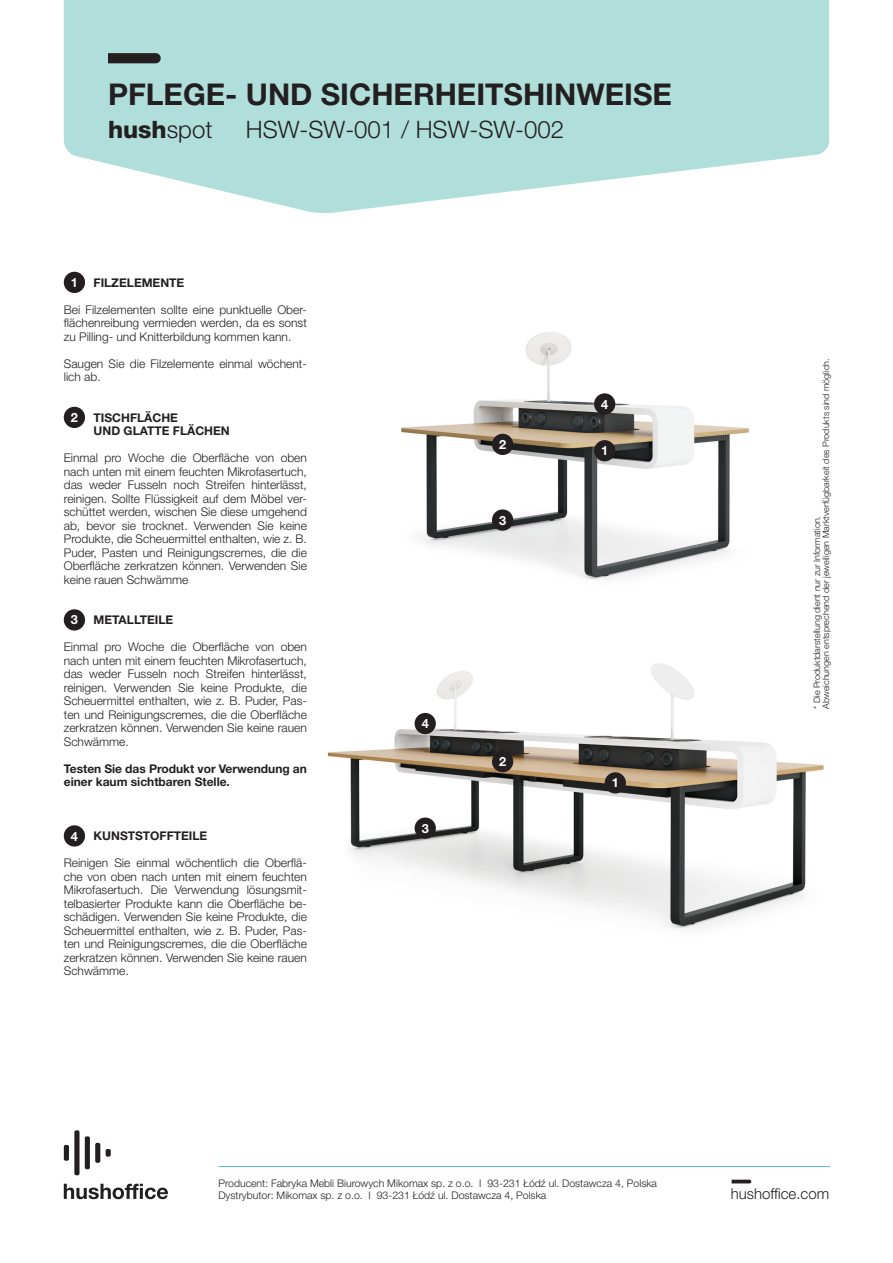
<style>
.page{position:relative;width:893px;height:1263px;background:#fff}
.page>*{position:absolute;margin:0;border:0;box-sizing:border-box;transform-origin:0 0}
.t1{font:700 30px "Helvetica Neue LT Pro";color:#231f20}
.t2{font:300 24px "Helvetica Neue LT Pro";color:#231f20}
.t3{font:800 24px "Helvetica Neue LT Pro";color:#231f20}
.t4{font:300 15px "Helvetica Neue LT Pro";color:#231f20}
.t5{font:700 12.75px "Helvetica Neue LT Pro";color:#fff}
.WYP{font:300 12px/13.5px "Helvetica Neue LT Pro";color:#231f20;text-align:justify}
.liczebniki{font:700 12px/13.5px "Helvetica Neue LT Pro";color:#231f20}
.WYP-2{font:700 12px/13.5px "Helvetica Neue LT Pro";color:#231f20}
.t6{font:300 10.5px/12px "Helvetica Neue LT Pro";color:#231f20}
.WYP-3{font:300 9px/9px "Helvetica Neue LT Pro";color:#231f20}
.s1{font-weight:300}
</style>
<div class="page">
<div style="left:64px;top:1145px;width:5px;height:16px;background:#231f20;border-radius:2px"></div>
<div style="left:74px;top:1130px;width:6px;height:45px;background:#231f20;border-radius:2px"></div>
<div style="left:85px;top:1136px;width:5px;height:33px;background:#231f20;border-radius:2px"></div>
<div style="left:95px;top:1143px;width:5px;height:20px;background:#231f20;border-radius:2px"></div>
<div style="left:106px;top:1149px;width:5px;height:8px;background:#231f20;border-radius:2px"></div>
<svg style="left:64px;top:1184px;width:104px;height:15px"></svg>
<hr style="left:218px;top:1166px;width:612px;height:1px;background:#5ac4bd">
<svg style="left:64px;top:0;width:765px;height:213px;background:#bae2df"></svg>
<svg style="left:732px;top:1180px;width:19px;height:3px"></svg>
<svg style="left:108px;top:53px;width:53px;height:10px"></svg>
<img style="left:401px;top:332px;width:348px;height:248px">
<img style="left:327px;top:663px;width:497px;height:267px">
<div style="left:492px;top:509px;width:21px;height:22px;background:#231f20;border-radius:50%"></div>
<div style="left:415px;top:817px;width:21px;height:22px;background:#231f20;border-radius:50%"></div>
<div style="left:594px;top:393px;width:21px;height:22px;background:#231f20;border-radius:50%"></div>
<div style="left:415px;top:713px;width:21px;height:21px;background:#231f20;border-radius:50%"></div>
<div style="left:492px;top:434px;width:21px;height:21px;background:#231f20;border-radius:50%"></div>
<div style="left:492px;top:751px;width:21px;height:21px;background:#231f20;border-radius:50%"></div>
<div style="left:594px;top:440px;width:21px;height:21px;background:#231f20;border-radius:50%"></div>
<div style="left:605px;top:772px;width:21px;height:21px;background:#231f20;border-radius:50%"></div>
<div style="left:64px;top:272px;width:21px;height:21px;background:#231f20;border-radius:50%"></div>
<div style="left:64px;top:407px;width:21px;height:21px;background:#231f20;border-radius:50%"></div>
<div style="left:64px;top:609px;width:21px;height:21px;background:#231f20;border-radius:50%"></div>
<div style="left:64px;top:825px;width:21px;height:21px;background:#231f20;border-radius:50%"></div>
<h1 class="t1" style="left:108px;top:75px;width:565px">PFLEGE- UND SICHERHEITSHINWEISE</h1>
<h2 class="t3" style="left:108px;top:115px;width:106px">hush<span class="s1">spot</span></h2>
<h2 class="t2" style="left:246px;top:115px;width:320px">HSW-SW-001 / HSW-SW-002</h2>
<p class="t5" style="left:71px;top:274px;width:9px">1</p>
<p class="liczebniki" style="left:94px;top:275px;width:92px">FILZELEMENTE</p>
<p class="WYP" style="left:64px;top:302px;width:245px">Bei Filzelementen sollte eine punktuelle Ober&shy;flächenreibung vermieden werden, da es sonst zu Pilling- und Knitterbildung kommen kann.</p>
<p class="WYP" style="left:64px;top:356px;width:245px">Saugen Sie die Filzelemente einmal wöchent&shy;lich ab.</p>
<p class="t5" style="left:71px;top:409px;width:9px">2</p>
<p class="liczebniki" style="left:94px;top:410px;width:138px">TISCHFLÄCHE<br>UND GLATTE FLÄCHEN</p>
<p class="WYP" style="left:64px;top:451px;width:245px">Einmal pro Woche die Oberfläche von oben nach unten mit einem feuchten Mikrofasertuch, das weder Fusseln noch Streifen hinterlässt, reinigen. Sollte Flüssigkeit auf dem Möbel ver&shy;schüttet werden, wischen Sie diese umgehend ab, bevor sie trocknet. Verwenden Sie keine Produkte, die Scheuermittel enthalten, wie z. B.<br>Puder, Pasten und Reinigungscremes, die die Oberfläche zerkratzen können. Verwenden Sie keine rauen Schwämme</p>
<p class="t5" style="left:71px;top:612px;width:9px">3</p>
<p class="liczebniki" style="left:94px;top:613px;width:81px">METALLTEILE</p>
<p class="WYP" style="left:64px;top:640px;width:245px">Einmal pro Woche die Oberfläche von oben nach unten mit einem feuchten Mikrofasertuch, das weder Fusseln noch Streifen hinterlässt, reinigen. Verwenden Sie keine Produkte, die Scheuermittel enthalten, wie z. B. Puder, Pas&shy;ten und Reinigungscremes, die die Oberfläche zerkratzen können. Verwenden Sie keine rauen Schwämme.</p>
<p class="WYP-2" style="left:64px;top:761px;width:245px">Testen Sie das Produkt vor Verwendung an einer kaum sichtbaren Stelle.</p>
<p class="t5" style="left:71px;top:828px;width:9px">4</p>
<p class="liczebniki" style="left:94px;top:829px;width:115px">KUNSTSTOFFTEILE</p>
<p class="WYP" style="left:64px;top:856px;width:245px">Reinigen Sie einmal wöchentlich die Oberflä&shy;che von oben nach unten mit einem feuchten Mikrofasertuch. Die Verwendung lösungsmit&shy;telbasierter Produkte kann die Oberfläche be&shy;schädigen. Verwenden Sie keine Produkte, die Scheuermittel enthalten, wie z. B. Puder, Pas&shy;ten und Reinigungscremes, die die Oberfläche zerkratzen können. Verwenden Sie keine rauen Schwämme.</p>
<p class="t5" style="left:499px;top:436px;width:9px">2</p>
<p class="t5" style="left:499px;top:512px;width:9px">3</p>
<p class="t5" style="left:422px;top:715px;width:9px">4</p>
<p class="t5" style="left:422px;top:820px;width:9px">3</p>
<p class="t5" style="left:499px;top:753px;width:9px">2</p>
<p class="t5" style="left:601px;top:396px;width:9px">4</p>
<p class="t5" style="left:601px;top:443px;width:9px">1</p>
<p class="t5" style="left:612px;top:775px;width:9px">1</p>
<p class="WYP-3" style="left:812px;top:709px;width:352px;rotate:-90deg">* Die Produktdarstellung dient nur zur Information.<br>Abweichungen entsprechend der jeweiligen Marktverfügbarkeit des Produkts sind möglich.</p>
<p class="t6" style="left:218px;top:1177px;width:440px">Producent: Fabryka Mebli Biurowych Mikomax sp. z o.o. I 93-231 Łódź ul. Dostawcza 4, Polska<br>Dystrybutor: Mikomax sp. z o.o. I 93-231 Łódź ul. Dostawcza 4, Polska</p>
<p class="t4" style="left:731px;top:1185px;width:100px">hushoffice.com</p>
</div>
